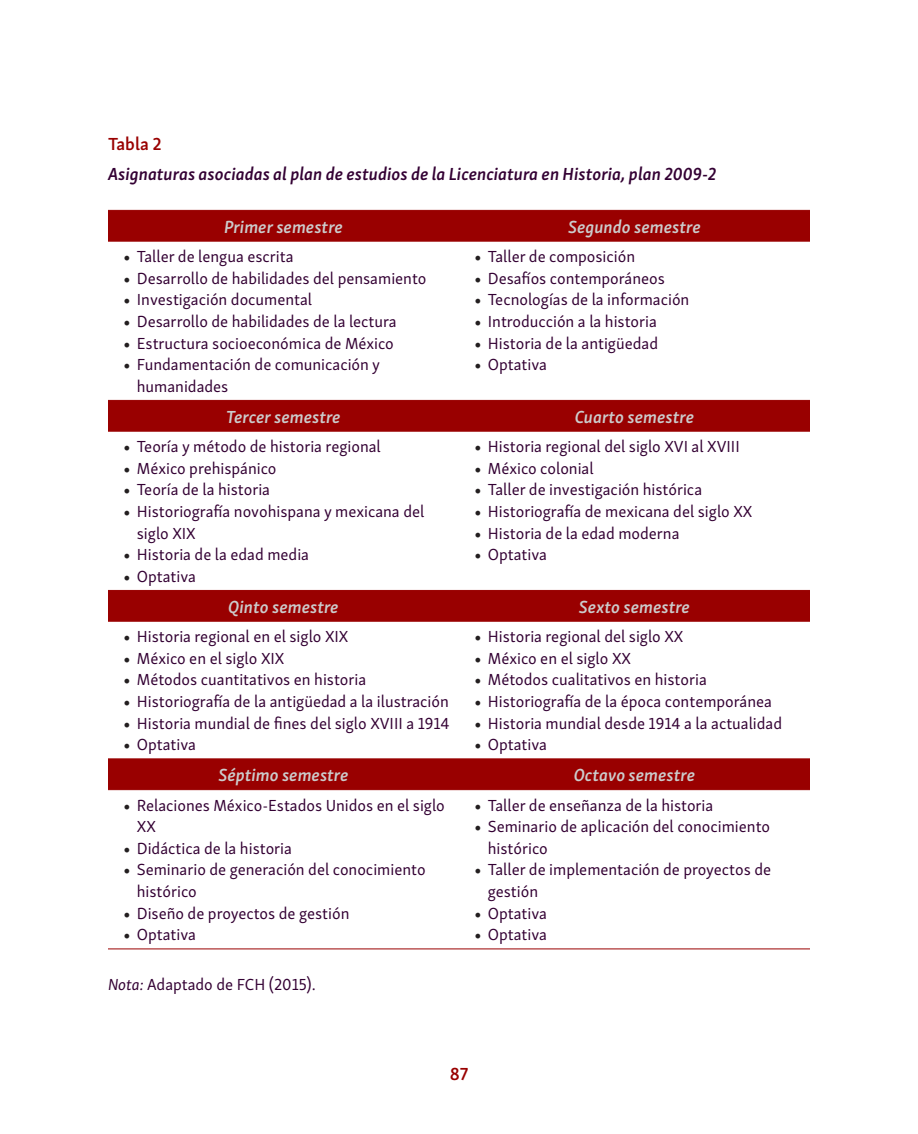
<style>
.page{position:relative;width:918px;height:1134px;background:#fff}
.page>*{position:absolute;margin:0;border:0;box-sizing:border-box;transform-origin:0 0}
.t1{font:italic 600 18px "Skolar Sans Latn";color:#ccc}
.t2{font:italic 600 18px "Skolar Sans Latn";color:#303}
.t3{font:600 18px "Skolar Sans Latn";color:#900}
.t4{font:16.5px/21.6px "Skolar Sans Latn";color:#303}
.s1{font-family:"Minion Pro";font-size:18px;color:#231f20}
.s2{font-style:italic}
</style>
<div class="page">
<svg style="left:108px;top:211px;width:702px;height:578px"></svg>
<hr style="left:108px;top:210px;width:351px;height:1px;background:#900">
<hr style="left:459px;top:210px;width:351px;height:1px;background:#900">
<hr style="left:108px;top:241px;width:351px;height:1px;background:#900">
<hr style="left:459px;top:241px;width:351px;height:1px;background:#900">
<hr style="left:108px;top:400px;width:351px;height:1px;background:#900">
<hr style="left:459px;top:400px;width:351px;height:1px;background:#900">
<hr style="left:108px;top:431px;width:351px;height:1px;background:#900">
<hr style="left:459px;top:431px;width:351px;height:1px;background:#900">
<hr style="left:108px;top:590px;width:351px;height:1px;background:#900">
<hr style="left:459px;top:590px;width:351px;height:1px;background:#900">
<hr style="left:108px;top:621px;width:351px;height:1px;background:#900">
<hr style="left:459px;top:621px;width:351px;height:1px;background:#900">
<hr style="left:108px;top:759px;width:351px;height:1px;background:#900">
<hr style="left:459px;top:759px;width:351px;height:1px;background:#900">
<hr style="left:108px;top:789px;width:351px;height:1px;background:#900">
<hr style="left:459px;top:789px;width:351px;height:1px;background:#900">
<hr style="left:108px;top:949px;width:351px;height:1px;background:#900">
<hr style="left:459px;top:949px;width:351px;height:1px;background:#900">
<p class="t3" style="left:108px;top:130px;width:55px">Tabla 2</p>
<p class="t2" style="left:108px;top:160px;width:610px">Asignaturas asociadas al plan de estudios de la Licenciatura en Historia, plan 2009-2</p>
<p class="t1" style="left:224px;top:212px;width:120px">Primer semestre</p>
<p class="t1" style="left:568px;top:212px;width:134px">Segundo semestre</p>
<p class="t4" style="left:123px;top:244px;width:172px"><span class="s1">•</span> Taller de lengua escrita</p>
<p class="t4" style="left:123px;top:266px;width:305px"><span class="s1">•</span> Desarrollo de habilidades del pensamiento</p>
<p class="t4" style="left:123px;top:288px;width:190px"><span class="s1">•</span> Investigación documental</p>
<p class="t4" style="left:123px;top:309px;width:275px"><span class="s1">•</span> Desarrollo de habilidades de la lectura</p>
<p class="t4" style="left:123px;top:331px;width:272px"><span class="s1">•</span> Estructura socioeconómica de México</p>
<p class="t4" style="left:137px;top:352px;width:245px;text-indent:-14px"><span class="s1">•</span> Fundamentación de comunicación y humanidades</p>
<p class="t4" style="left:474px;top:244px;width:162px"><span class="s1">•</span> Taller de composición</p>
<p class="t4" style="left:474px;top:266px;width:192px"><span class="s1">•</span> Desafíos contemporáneos</p>
<p class="t4" style="left:474px;top:288px;width:217px"><span class="s1">•</span> Tecnologías de la información</p>
<p class="t4" style="left:474px;top:309px;width:184px"><span class="s1">•</span> Introducción a la historia</p>
<p class="t4" style="left:474px;top:331px;width:185px"><span class="s1">•</span> Historia de la antigüedad</p>
<p class="t4" style="left:474px;top:352px;width:74px"><span class="s1">•</span> Optativa</p>
<p class="t1" style="left:226px;top:402px;width:116px">Tercer semestre</p>
<p class="t1" style="left:575px;top:402px;width:121px">Cuarto semestre</p>
<p class="t4" style="left:123px;top:434px;width:259px"><span class="s1">•</span> Teoría y método de historia regional</p>
<p class="t4" style="left:123px;top:456px;width:155px"><span class="s1">•</span> México prehispánico</p>
<p class="t4" style="left:123px;top:478px;width:148px"><span class="s1">•</span> Teoría de la historia</p>
<p class="t4" style="left:137px;top:499px;width:289px;text-indent:-14px"><span class="s1">•</span> Historiografía novohispana y mexicana del siglo XIX</p>
<p class="t4" style="left:123px;top:542px;width:187px"><span class="s1">•</span> Historia de la edad media</p>
<p class="t4" style="left:123px;top:564px;width:74px"><span class="s1">•</span> Optativa</p>
<p class="t4" style="left:474px;top:434px;width:267px"><span class="s1">•</span> Historia regional del siglo XVI al XVIII</p>
<p class="t4" style="left:474px;top:456px;width:121px"><span class="s1">•</span> México colonial</p>
<p class="t4" style="left:474px;top:478px;width:229px"><span class="s1">•</span> Taller de investigación histórica</p>
<p class="t4" style="left:474px;top:499px;width:280px"><span class="s1">•</span> Historiografía de mexicana del siglo XX</p>
<p class="t4" style="left:474px;top:521px;width:207px"><span class="s1">•</span> Historia de la edad moderna</p>
<p class="t4" style="left:474px;top:542px;width:74px"><span class="s1">•</span> Optativa</p>
<p class="t1" style="left:228px;top:592px;width:112px">Qinto semestre</p>
<p class="t1" style="left:579px;top:592px;width:113px">Sexto semestre</p>
<p class="t4" style="left:123px;top:625px;width:227px"><span class="s1">•</span> Historia regional en el siglo XIX</p>
<p class="t4" style="left:123px;top:646px;width:163px"><span class="s1">•</span> México en el siglo XIX</p>
<p class="t4" style="left:123px;top:668px;width:244px"><span class="s1">•</span> Métodos cuantitativos en historia</p>
<p class="t4" style="left:123px;top:689px;width:327px"><span class="s1">•</span> Historiografía de la antigüedad a la ilustración</p>
<p class="t4" style="left:123px;top:711px;width:328px"><span class="s1">•</span> Historia mundial de fines del siglo XVIII a 1914</p>
<p class="t4" style="left:123px;top:733px;width:74px"><span class="s1">•</span> Optativa</p>
<p class="t4" style="left:474px;top:625px;width:211px"><span class="s1">•</span> Historia regional del siglo XX</p>
<p class="t4" style="left:474px;top:646px;width:158px"><span class="s1">•</span> México en el siglo XX</p>
<p class="t4" style="left:474px;top:668px;width:234px"><span class="s1">•</span> Métodos cualitativos en historia</p>
<p class="t4" style="left:474px;top:689px;width:299px"><span class="s1">•</span> Historiografía de la época contemporánea</p>
<p class="t4" style="left:474px;top:711px;width:309px"><span class="s1">•</span> Historia mundial desde 1914 a la actualidad</p>
<p class="t4" style="left:474px;top:733px;width:74px"><span class="s1">•</span> Optativa</p>
<p class="t1" style="left:218px;top:761px;width:132px">Séptimo semestre</p>
<p class="t1" style="left:574px;top:761px;width:123px">Octavo semestre</p>
<p class="t4" style="left:137px;top:793px;width:310px;text-indent:-14px"><span class="s1">•</span> Relaciones México-Estados Unidos en el siglo<br>XX</p>
<p class="t4" style="left:123px;top:836px;width:170px"><span class="s1">•</span> Didáctica de la historia</p>
<p class="t4" style="left:137px;top:858px;width:290px;text-indent:-14px"><span class="s1">•</span> Seminario de generación del conocimiento histórico</p>
<p class="t4" style="left:123px;top:901px;width:228px"><span class="s1">•</span> Diseño de proyectos de gestión</p>
<p class="t4" style="left:123px;top:923px;width:74px"><span class="s1">•</span> Optativa</p>
<p class="t4" style="left:474px;top:793px;width:240px"><span class="s1">•</span> Taller de enseñanza de la historia</p>
<p class="t4" style="left:488px;top:815px;width:284px;text-indent:-14px"><span class="s1">•</span> Seminario de aplicación del conocimiento histórico</p>
<p class="t4" style="left:488px;top:858px;width:285px;text-indent:-14px"><span class="s1">•</span> Taller de implementación de proyectos de gestión</p>
<p class="t4" style="left:474px;top:901px;width:74px"><span class="s1">•</span> Optativa</p>
<p class="t4" style="left:474px;top:923px;width:74px"><span class="s1">•</span> Optativa</p>
<p class="t4" style="left:108px;top:972px;width:209px"><span class="s2">Nota:</span> Adaptado de FCH (2015).</p>
<p class="t3" style="left:450px;top:1060px;width:20px">87</p>
</div>
